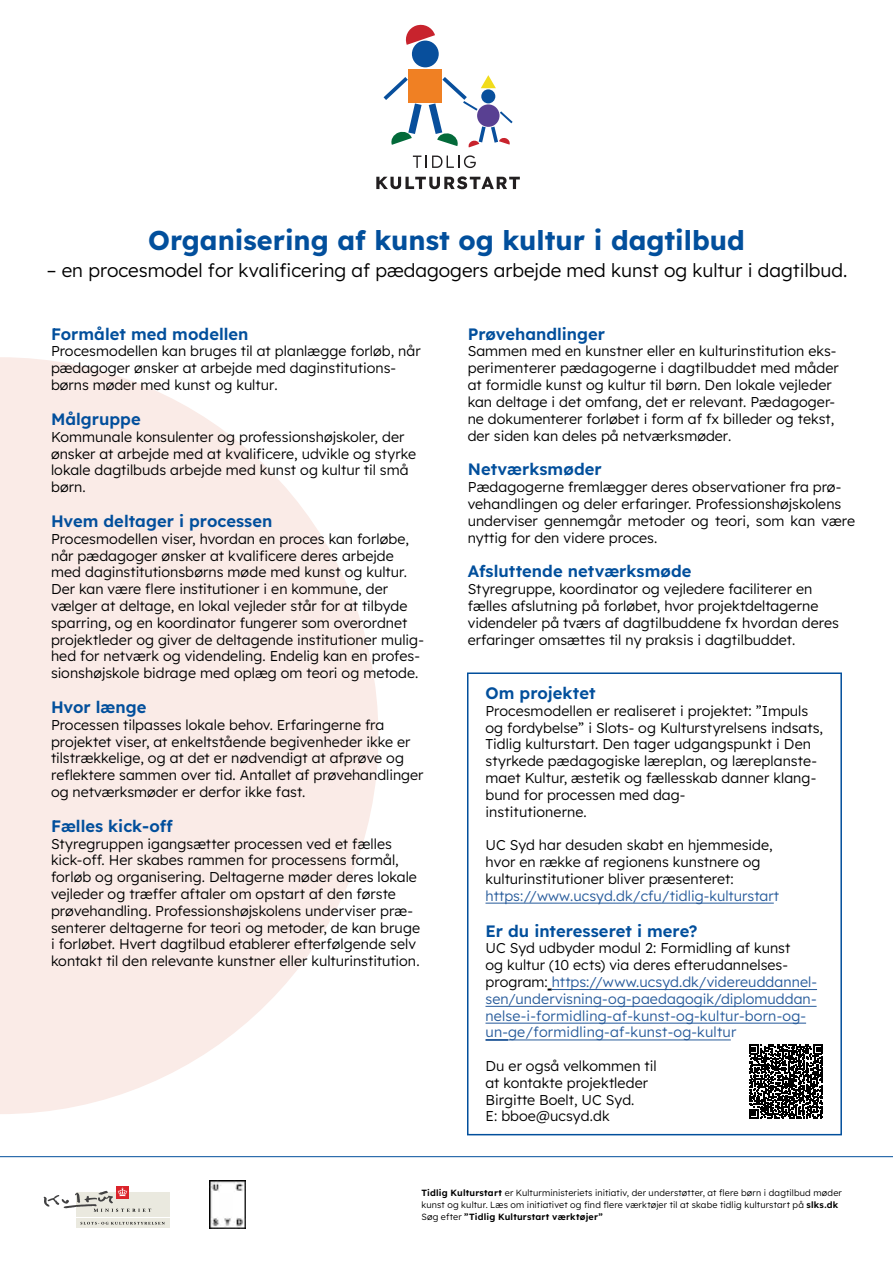
<style>
.page{position:relative;width:893px;height:1263px;background:#fff}
.page>*{position:absolute;margin:0;border:0;box-sizing:border-box;transform-origin:0 0}
.t1{font:700 27px "Lexend";color:#024f9c}
.t2{font:300 18.75px "Lexend";color:#000}
.t3{font:600 16.5px "Lexend";color:#024f9c}
.t4{font:300 14.25px/16.8px "Lexend";color:#000}
.t5{font:300 14.25px/16.8px "Lexend";letter-spacing:.01em;color:#275b9b}
.t6{font:300 9px/12px "Lexend";letter-spacing:.015em;color:#000}
.s1{color:#275b9b}
.s2{color:#000}
.s3{font-weight:600}
</style>
<div class="page">
<svg style="left:0;top:357px;width:378px;height:757px;fill:#faebe7"></svg>
<hr style="left:0;top:1156px;width:893px;height:1px;background:#024f9c">
<svg style="left:405px;top:24px;width:30px;height:21px"></svg>
<div style="left:412px;top:41px;width:27px;height:26px;background:#084f9c;border-radius:50%"></div>
<svg style="left:384px;top:77px;width:38px;height:68px"></svg>
<svg style="left:429px;top:75px;width:84px;height:73px"></svg>
<div style="left:409px;top:69px;width:33px;height:34px;background:#f08023"></div>
<svg style="left:413px;top:155px;width:63px;height:13px"></svg>
<svg style="left:376px;top:176px;width:144px;height:13px"></svg>
<img style="left:210px;top:1181px;width:35px;height:47px">
<div style="left:76px;top:1192px;width:93px;height:25px;background:#eae9df"></div>
<div style="left:116px;top:1186px;width:13px;height:12px;background:#db232a"></div>
<div style="left:76px;top:1218px;width:93px;height:10px;background:#eae9df"></div>
<svg style="left:44px;top:1187px;width:107px;height:25px"></svg>
<svg style="left:80px;top:1222px;width:85px;height:2px"></svg>
<div style="left:467px;top:672px;width:375px;height:463px;border:2px solid #024f9c"></div>
<svg style="left:749px;top:1044px;width:74px;height:75px"></svg>
<hr style="left:485px;top:903px;width:289px;height:1px;background:#275b9b">
<hr style="left:552px;top:989px;width:265px;height:1px;background:#275b9b">
<hr style="left:485px;top:1006px;width:332px;height:1px;background:#275b9b">
<hr style="left:485px;top:1023px;width:321px;height:1px;background:#275b9b">
<svg style="left:485px;top:1040px;width:23px;height:1px"></svg>
<hr style="left:508px;top:1039px;width:223px;height:1px;background:#275b9b">
<h2 class="t1" style="left:148px;top:221px;width:598px">Organisering af kunst og kultur i dagtilbud</h2>
<h4 class="t2" style="left:47px;top:257px;width:802px">– en procesmodel for kvalificering af pædagogers arbejde med kunst og kultur i dagtilbud.</h4>
<p class="t3" style="left:51px;top:322px;width:199px">Formålet med modellen</p>
<p class="t4" style="left:51px;top:342px;width:371px">Procesmodellen kan bruges til at planlægge forløb, når pædagoger ønsker at arbejde med daginstitutions&shy;børns møder med kunst og kultur.</p>
<p class="t3" style="left:51px;top:407px;width:91px">Målgruppe</p>
<p class="t4" style="left:51px;top:427px;width:367px">Kommunale konsulenter og professionshøjskoler, der ønsker at arbejde med at kvalificere, udvikle og styrke lokale dagtilbuds arbejde med kunst og kultur til små børn.</p>
<p class="t3" style="left:51px;top:509px;width:223px">Hvem deltager i processen</p>
<p class="t4" style="left:51px;top:529px;width:375px">Procesmodellen viser, hvordan en proces kan forløbe, når pædagoger ønsker at kvalificere deres arbejde med daginstitutionsbørns møde med kunst og kultur.<br>Der kan være flere institutioner i en kommune, der vælger at deltage, en lokal vejleder står for at tilbyde sparring, og en koordinator fungerer som overordnet projektleder og giver de deltagende institutioner mulig&shy;hed for netværk og videndeling. Endelig kan en profes&shy;sionshøjskole bidrage med oplæg om teori og metode.</p>
<p class="t3" style="left:51px;top:695px;width:97px">Hvor længe</p>
<p class="t4" style="left:51px;top:715px;width:374px">Processen tilpasses lokale behov. Erfaringerne fra projektet viser, at enkeltstående begivenheder ikke er tilstrækkelige, og at det er nødvendigt at afprøve og reflektere sammen over tid. Antallet af prøvehandlinger og netværksmøder er derfor ikke fast.</p>
<p class="t3" style="left:51px;top:814px;width:123px">Fælles kick-off</p>
<p class="t4" style="left:51px;top:834px;width:371px">Styregruppen igangsætter processen ved et fælles kick-off. Her skabes rammen for processens formål, forløb og organisering. Deltagerne møder deres lokale vejleder og træffer aftaler om opstart af den første prøvehandling. Professionshøjskolens underviser præ&shy;senterer deltagerne for teori og metoder, de kan bruge i forløbet. Hvert dagtilbud etablerer efterfølgende selv kontakt til den relevante kunstner eller kulturinstitution.</p>
<p class="t3" style="left:468px;top:322px;width:139px">Prøvehandlinger</p>
<p class="t4" style="left:468px;top:342px;width:373px">Sammen med en kunstner eller en kulturinstitution eks&shy;perimenterer pædagogerne i dagtilbuddet med måder at formidle kunst og kultur til børn. Den lokale vejleder kan deltage i det omfang, det er relevant. Pædagoger&shy;ne dokumenterer forløbet i form af fx billeder og tekst, der siden kan deles på netværksmøder.</p>
<p class="t3" style="left:468px;top:457px;width:135px">Netværksmøder</p>
<p class="t4" style="left:468px;top:478px;width:389px">Pædagogerne fremlægger deres observationer fra prø&shy;vehandlingen og deler erfaringer. Professionshøjskolens underviser gennemgår metoder og teori, som kan være nyttig for den videre proces.</p>
<p class="t3" style="left:468px;top:559px;width:225px">Afsluttende netværksmøde</p>
<p class="t4" style="left:468px;top:580px;width:373px">Styregruppe, koordinator og vejledere faciliterer en fælles afslutning på forløbet, hvor projektdeltagerne videndeler på tværs af dagtilbuddene fx hvordan deres erfaringer omsættes til ny praksis i dagtilbuddet.</p>
<p class="t3" style="left:485px;top:681px;width:112px">Om projektet</p>
<p class="t4" style="left:485px;top:701px;width:339px">Procesmodellen er realiseret i projektet: ”Impuls og fordybelse” i Slots- og Kulturstyrelsens indsats, Tidlig kulturstart. Den tager udgangspunkt i Den styrkede pædagogiske læreplan, og læreplanste&shy;maet Kultur, æstetik og fællesskab danner klang&shy;bund for processen med dag-<br>institutionerne.</p>
<p class="t4" style="left:485px;top:836px;width:295px">UC Syd har desuden skabt en hjemmeside, hvor en række af regionens kunstnere og kulturinstitutioner bliver præsenteret: <span class="s1">https://www.ucsyd.dk/cfu/tidlig-kulturstart</span></p>
<p class="t3" style="left:485px;top:919px;width:213px">Er du interesseret i mere?</p>
<p class="t5" style="left:485px;top:939px;width:333px"><span class="s2">UC Syd udbyder modul 2: Formidling af kunst<br>og kultur (10 ects) via deres efterudannelses&shy;program:</span> https://www.ucsyd.dk/videreuddannel&shy;sen/undervisning-og-paedagogik/diplomuddan&shy;nelse-i-formidling-af-kunst-og-kultur-born-og&shy;un-ge/formidling-af-kunst-og-kultur</p>
<p class="t4" style="left:485px;top:1057px;width:173px">Du er også velkommen til at kontakte projektleder<br>Birgitte Boelt, UC Syd.<br>E: bboe@ucsyd.dk</p>
<p class="t6" style="left:421px;top:1186px;width:422px"><span class="s3">Tidlig Kulturstart</span> er Kulturministeriets initiativ, der understøtter, at flere børn i dagtilbud møder kunst og kultur. Læs om initiativet og find flere værktøjer til at skabe tidlig kulturstart på <span class="s3">slks.dk<br></span>Søg efter <span class="s3">”Tidlig Kulturstart værktøjer”</span></p>
</div>
